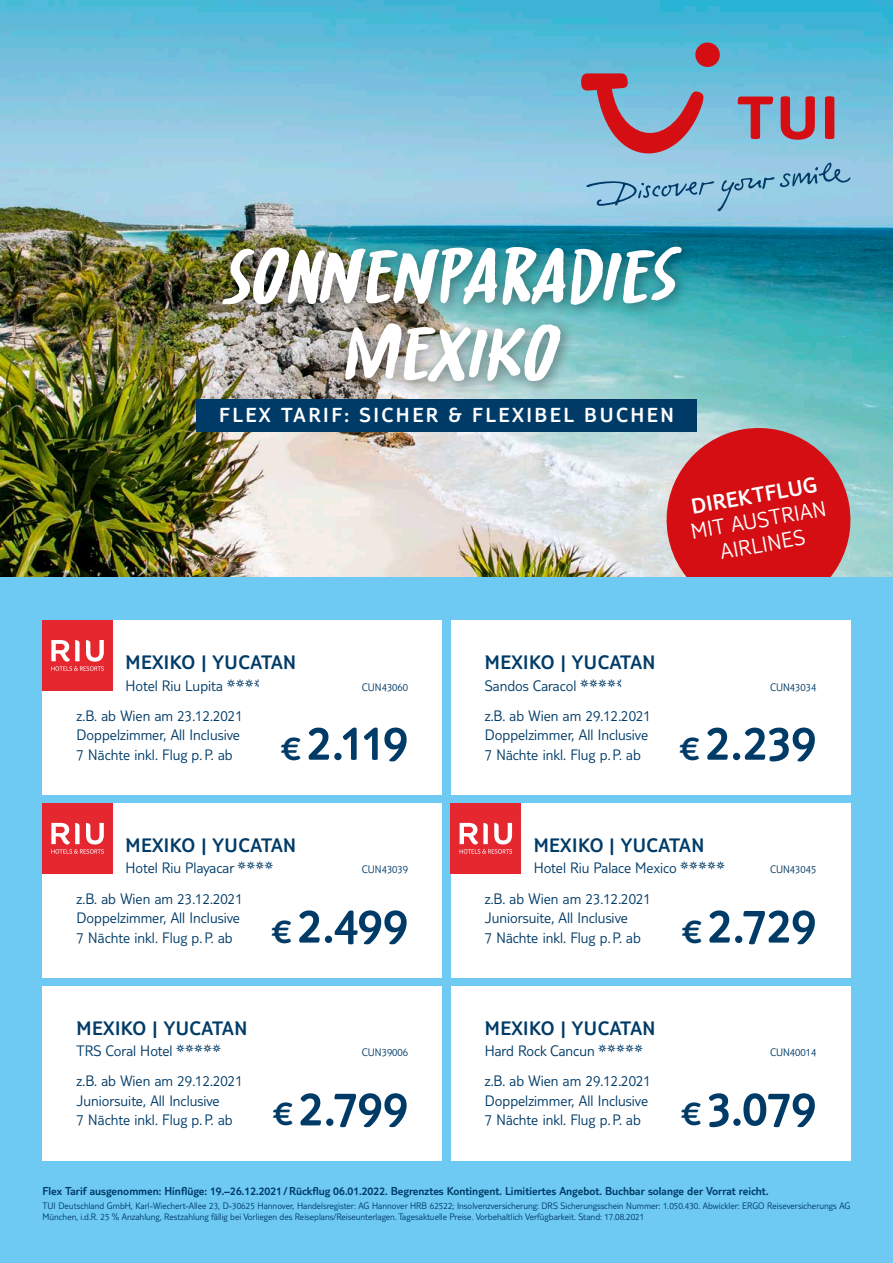
<style>
.page{position:relative;width:893px;height:1263px;background:#fff}
.page>*{position:absolute;margin:0;border:0;box-sizing:border-box;transform-origin:0 0}
.t1{font:italic 80.85px "Awesome Sauce";color:#fff}
.t2{font:300 51px "TUI Type";letter-spacing:-.015em;color:#003b68}
.t3{font:300 22.5px/24.8px "TUI Type";color:#fff;text-align:center}
.t4{font:300 22.5px "TUI Type";color:#fff}
.t5{font:300 21.15px "TUI Type";letter-spacing:.12em;color:#fff}
.t6{font:300 20.25px "TUI Type";letter-spacing:.025em;color:#003b68}
.t7{font:300 15.75px/19.5px "TUI Type";color:#003b68}
.t8{font:300 12px "TUI Type";color:#003b68}
.t9{font:300 11.25px "TUI Type";color:#003b68}
.t10{font:300 9.75px/11.7px "TUI Type";color:#003b68}
.s1{font-size:35.7px}
</style>
<div class="page">
<img style="left:0;top:0;width:893px;height:578px">
<svg style="left:659px;top:421px;width:199px;height:157px;background:#c94044"></svg>
<div style="left:0;top:578px;width:893px;height:685px;background:#6ecaf3"></div>
<div style="left:695px;top:43px;width:25px;height:24px;background:#d40e13;border-radius:50%"></div>
<svg style="left:581px;top:73px;width:269px;height:138px;background:#90a8c0"></svg>
<div style="left:196px;top:399px;width:500px;height:32px;background:#003b68"></div>
<div style="left:213px;top:237px;width:484px;height:160px;background:#000;opacity:.35"></div>
<div style="left:43px;top:620px;width:399px;height:175px;background:#fff"></div>
<div style="left:451px;top:620px;width:399px;height:175px;background:#fff"></div>
<div style="left:43px;top:803px;width:399px;height:174px;background:#fff"></div>
<div style="left:451px;top:803px;width:399px;height:174px;background:#fff"></div>
<div style="left:43px;top:986px;width:399px;height:174px;background:#fff"></div>
<div style="left:451px;top:986px;width:399px;height:174px;background:#fff"></div>
<div style="left:43px;top:620px;width:70px;height:70px;background:#e52730"></div>
<svg style="left:51px;top:640px;width:53px;height:31px"></svg>
<div style="left:43px;top:803px;width:70px;height:70px;background:#e52730"></div>
<svg style="left:51px;top:823px;width:53px;height:31px"></svg>
<div style="left:451px;top:803px;width:70px;height:70px;background:#e52730"></div>
<svg style="left:460px;top:823px;width:52px;height:31px"></svg>
<img style="left:222px;top:249px;width:33px;height:55px">
<svg style="left:365px;top:250px;width:33px;height:53px;background:#527367"></svg>
<svg style="left:440px;top:247px;width:242px;height:58px;background:#2e8991"></svg>
<img style="left:345px;top:323px;width:216px;height:58px">
<h1 class="t1" style="left:247px;top:230px;width:185px">□■■■</h1>
<h3 class="t5" style="left:219px;top:403px;width:456px">FLEX TARIF: SICHER &amp; FLEXIBEL BUCHEN</h3>
<h3 class="t4" style="left:689px;top:494px;width:129px;rotate:-10deg">DIREKTFLUG</h3>
<h3 class="t3" style="left:689px;top:519px;width:138px;rotate:-10deg">MIT AUSTRIAN<br>AIRLINES</h3>
<p class="t6" style="left:125px;top:651px;width:172px">MEXIKO | YUCATAN</p>
<p class="t7" style="left:125px;top:675px;width:99px">Hotel Riu Lupita</p>
<p class="t9" style="left:362px;top:680px;width:48px">CUN43060</p>
<p class="t7" style="left:77px;top:705px;width:168px">z.B. ab Wien am 23.12.2021<br>Doppelzimmer, All Inclusive<br>7 Nächte inkl. Flug p.P. ab</p>
<h2 class="t2" style="left:281px;top:713px;width:129px"><span class="s1">€</span> 2.119</h2>
<p class="t6" style="left:125px;top:833px;width:172px">MEXIKO | YUCATAN</p>
<p class="t7" style="left:125px;top:858px;width:150px">Hotel Riu Playacar ✔</p>
<p class="t9" style="left:362px;top:863px;width:48px">CUN43039</p>
<p class="t7" style="left:77px;top:888px;width:168px">z.B. ab Wien am 23.12.2021<br>Doppelzimmer, All Inclusive<br>7 Nächte inkl. Flug p.P. ab</p>
<h2 class="t2" style="left:271px;top:896px;width:138px"><span class="s1">€</span> 2.499</h2>
<p class="t6" style="left:77px;top:1016px;width:172px">MEXIKO | YUCATAN</p>
<p class="t7" style="left:77px;top:1041px;width:98px">TRS Coral Hotel</p>
<p class="t9" style="left:362px;top:1046px;width:48px">CUN39006</p>
<p class="t7" style="left:77px;top:1071px;width:168px">z.B. ab Wien am 29.12.2021<br>Juniorsuite, All Inclusive<br>7 Nächte inkl. Flug p.P. ab</p>
<h2 class="t2" style="left:273px;top:1079px;width:137px"><span class="s1">€</span> 2.799</h2>
<p class="t6" style="left:485px;top:651px;width:172px">MEXIKO | YUCATAN</p>
<p class="t7" style="left:485px;top:675px;width:93px">Sandos Caracol</p>
<p class="t9" style="left:770px;top:680px;width:48px">CUN43034</p>
<p class="t7" style="left:485px;top:705px;width:168px">z.B. ab Wien am 29.12.2021<br>Doppelzimmer, All Inclusive<br>7 Nächte inkl. Flug p.P. ab</p>
<h2 class="t2" style="left:680px;top:713px;width:138px"><span class="s1">€</span> 2.239</h2>
<p class="t6" style="left:534px;top:833px;width:172px">MEXIKO | YUCATAN</p>
<p class="t7" style="left:534px;top:858px;width:144px">Hotel Riu Palace Mexico</p>
<p class="t9" style="left:770px;top:863px;width:48px">CUN43045</p>
<p class="t7" style="left:485px;top:888px;width:168px">z.B. ab Wien am 23.12.2021<br>Juniorsuite, All Inclusive<br>7 Nächte inkl. Flug p.P. ab</p>
<h2 class="t2" style="left:682px;top:896px;width:136px"><span class="s1">€</span> 2.729</h2>
<p class="t6" style="left:485px;top:1016px;width:172px">MEXIKO | YUCATAN</p>
<p class="t7" style="left:485px;top:1041px;width:111px">Hard Rock Cancun</p>
<p class="t9" style="left:770px;top:1046px;width:48px">CUN40014</p>
<p class="t7" style="left:485px;top:1071px;width:168px">z.B. ab Wien am 29.12.2021<br>Doppelzimmer, All Inclusive<br>7 Nächte inkl. Flug p.P. ab</p>
<h2 class="t2" style="left:681px;top:1079px;width:137px"><span class="s1">€</span> 3.079</h2>
<p class="t8" style="left:43px;top:1184px;width:727px">Flex Tarif ausgenommen: Hinflüge: 19.–26.12.2021 /Rückflug 06.01.2022. Begrenztes Kontingent. Limitiertes Angebot. Buchbar solange der Vorrat reicht.</p>
<p class="t10" style="left:43px;top:1199px;width:809px">TUI Deutschland GmbH, Karl-Wiechert-Allee 23, D-30625 Hannover, Handelsregister: AG Hannover HRB 62522; Insolvenzversicherung: DRS Sicherungsschein Nummer: 1.050.430. Abwickler: ERGO Reiseversicherungs AG<br>München, i.d.R. 25 % Anzahlung, Restzahlung fällig bei Vorliegen des Reiseplans/Reiseunterlagen. Tagesaktuelle Preise. Vorbehaltlich Verfügbarkeit. Stand: 17.08.2021</p>
</div>
